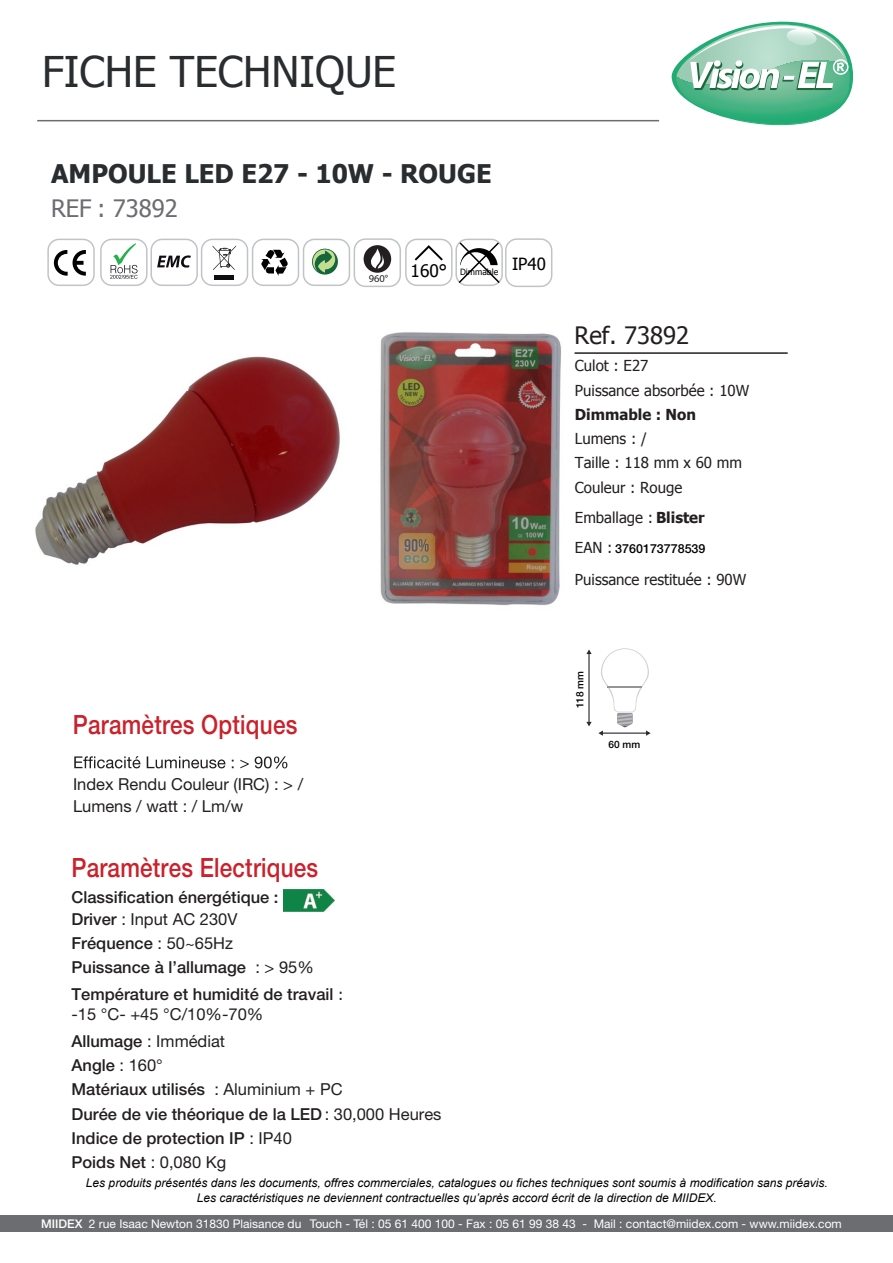
<style>
.page{position:relative;width:893px;height:1263px;background:#fff}
.page>*{position:absolute;margin:0;border:0;box-sizing:border-box;transform-origin:0 0}
.t1{font:42.3px "Tahoma";color:#292d2f}
.t2{font:500 26.55px "Helvetica Neue LT Std";letter-spacing:.01em;color:#cb212b;scale:.85 1}
.t3{font:700 25.65px "Tahoma";color:#292d2f}
.t4{font:24px "Tahoma";color:#6c6d70}
.t5{font:24px "Tahoma";color:#231f20}
.t6{font:500 16.5px/24.2px "Helvetica Neue LT Std";color:#231f20}
.t7{font:16.5px/21.6px "Helvetica Neue LT Std";color:#231f20}
.t8{font:15.15px/24.3px "Tahoma";color:#231f20}
.t9{font:700 15.15px "Tahoma";color:#231f20}
.t10{font:500 12.45px "Helvetica Neue LT Std";color:#000}
.t11{font:italic 12px/14.4px "Arial";color:#000001;text-align:center}
.t12{font:12px "Helvetica Neue LT Std";color:#fff}
.t13{font:10.5px "Myriad Pro";color:#231f20}
.t14{font:500 10.2px "Helvetica Neue LT Std";color:#000}
.t15{font:8.7px "Tahoma";color:#000}
.s1{font-size:17.25px}
.s2{font-weight:700}
.s3{font-family:"Tahoma";font-weight:400;font-size:15.15px;color:#231f20}
.s4{font-weight:400}
.s5{font-family:"Tahoma";font-weight:400;font-size:15.15px}
.s6{font-weight:500}
</style>
<div class="page">
<div style="left:0;top:1215px;width:893px;height:16px;background:#6c6d70"></div>
<hr style="left:37px;top:120px;width:622px;height:1px;background:#6c6d70">
<svg style="left:672px;top:21px;width:181px;height:105px"></svg>
<svg style="left:74px;top:756px;width:213px;height:12px"></svg>
<hr style="left:575px;top:352px;width:213px;height:2px;background:#231f20">
<hr style="left:588px;top:652px;width:2px;height:72px;background:#292d2f">
<svg style="left:586px;top:649px;width:6px;height:5px"></svg>
<svg style="left:586px;top:722px;width:6px;height:4px"></svg>
<svg style="left:598px;top:648px;width:53px;height:88px"></svg>
<hr style="left:608px;top:686px;width:34px;height:1px;background:#939598">
<div style="left:303px;top:239px;width:47px;height:47px;border:1px solid #c1c4c7;border-radius:11px"></div>
<div style="left:100px;top:239px;width:48px;height:47px;border:1px solid #c1c4c7;border-radius:11px"></div>
<div style="left:47px;top:239px;width:48px;height:47px;border:1px solid #c1c4c7;border-radius:11px"></div>
<div style="left:150px;top:239px;width:48px;height:47px;border:1px solid #c1c4c7;border-radius:11px"></div>
<div style="left:201px;top:239px;width:47px;height:47px;border:1px solid #c1c4c7;border-radius:11px"></div>
<div style="left:252px;top:239px;width:47px;height:47px;border:1px solid #c1c4c7;border-radius:11px"></div>
<svg style="left:54px;top:250px;width:32px;height:26px"></svg>
<svg style="left:110px;top:243px;width:28px;height:36px"></svg>
<svg style="left:157px;top:255px;width:34px;height:13px"></svg>
<svg style="left:213px;top:245px;width:23px;height:25px"></svg>
<div style="left:214px;top:275px;width:20px;height:5px;background:#0f0c12"></div>
<svg style="left:261px;top:250px;width:27px;height:26px"></svg>
<svg style="left:312px;top:249px;width:26px;height:26px"></svg>
<div style="left:405px;top:239px;width:48px;height:47px;border:1px solid #c1c4c7;border-radius:11px"></div>
<svg style="left:415px;top:245px;width:28px;height:16px"></svg>
<div style="left:455px;top:239px;width:48px;height:47px;border:1px solid #c1c4c7;border-radius:11px"></div>
<svg style="left:457px;top:241px;width:44px;height:44px"></svg>
<div style="left:505px;top:238px;width:47px;height:49px;border:1px solid #c1c4c7;border-radius:11px"></div>
<div style="left:354px;top:238px;width:47px;height:49px;border:1px solid #c1c4c7;border-radius:11px"></div>
<div style="left:364px;top:245px;width:27px;height:28px;background:#231f20;border-radius:50%"></div>
<svg style="left:371px;top:248px;width:13px;height:21px"></svg>
<img style="left:283px;top:889px;width:51px;height:23px">
<img style="left:380px;top:332px;width:181px;height:274px">
<img style="left:35px;top:356px;width:305px;height:209px">
<h1 class="t1" style="left:42px;top:43px;width:356px">FICHE TECHNIQUE</h1>
<h3 class="t3" style="left:51px;top:156px;width:442px">AMPOULE LED E27 - 10W - ROUGE</h3>
<h3 class="t4" style="left:51px;top:192px;width:128px">REF : 73892</h3>
<p class="t13" style="left:369px;top:272px;width:21px">960°</p>
<p class="t15" style="left:411px;top:266px;width:137px"><span class="s1">160°</span> Dimmable <sup>IP40</sup></p>
<h3 class="t5" style="left:575px;top:320px;width:116px">Ref. 73892</h3>
<p class="t8" style="left:575px;top:353px;width:176px">Culot : E27<br>Puissance absorbée : 10W</p>
<p class="t9" style="left:575px;top:404px;width:123px">Dimmable : Non</p>
<p class="t8" style="left:575px;top:426px;width:169px">Lumens : /<br>Taille : 118 mm x 60 mm<br>Couleur : Rouge</p>
<p class="t8" style="left:575px;top:504px;width:131px">Emballage : <span class="s2">Blister</span></p>
<p class="t10" style="left:575px;top:541px;width:132px"><span class="s3">EAN :</span> 3760173778539</p>
<p class="t8" style="left:575px;top:566px;width:173px">Puissance restituée : 90W</p>
<h2 class="t2" style="left:73px;top:709px;width:265px">Paramètres Optiques</h2>
<p class="t7" style="left:73px;top:773px;width:232px">Index Rendu Couleur (IRC) : &gt; /<br>Lumens / watt : / Lm/w</p>
<h2 class="t2" style="left:72px;top:852px;width:292px">Paramètres Electriques</h2>
<p class="t6" style="left:72px;top:885px;width:208px">Classification énergétique :</p>
<p class="t6" style="left:72px;top:906px;width:244px">Driver <span class="s4">: Input AC 230V<br></span>Fréquence <span class="s4">: 50~65Hz<br></span>Puissance à l’allumage <span class="s4">: &gt; 95%</span></p>
<p class="t6" style="left:72px;top:984px;width:273px;line-height:19.8px">Température et humidité de travail <span class="s5">: </span><span class="s4">-15 °C- +45 °C/10%-70%</span></p>
<p class="t6" style="left:72px;top:1029px;width:371px">Allumage <span class="s4">: Immédiat<br></span>Angle <span class="s4">: 160°<br></span>Matériaux utilisés <span class="s4">: Aluminium + PC<br></span>Durée de vie théorique de la LED <span class="s4">: 30,000 Heures<br></span>Indice de protection IP <span class="s4">: IP40<br></span>Poids Net <span class="s4">: 0,080 Kg</span></p>
<p class="t14" style="left:574px;top:708px;width:39px;rotate:-90deg">118 mm</p>
<p class="t14" style="left:608px;top:738px;width:33px">60 mm</p>
<p class="t11" style="left:86px;top:1176px;width:743px">Les produits présentés dans les documents, offres commerciales, catalogues ou fiches techniques sont soumis à modification sans préavis.<br>Les caractéristiques ne deviennent contractuelles qu’après accord écrit de la direction de MIIDEX.</p>
<p class="t12" style="left:41px;top:1216px;width:802px"><span class="s6">MIIDEX</span> 2 rue Isaac Newton 31830 Plaisance du Touch - Tél : 05 61 400 100 - Fax : 05 61 99 38 43 - Mail : contact@miidex.com - www.miidex.com</p>
</div>
